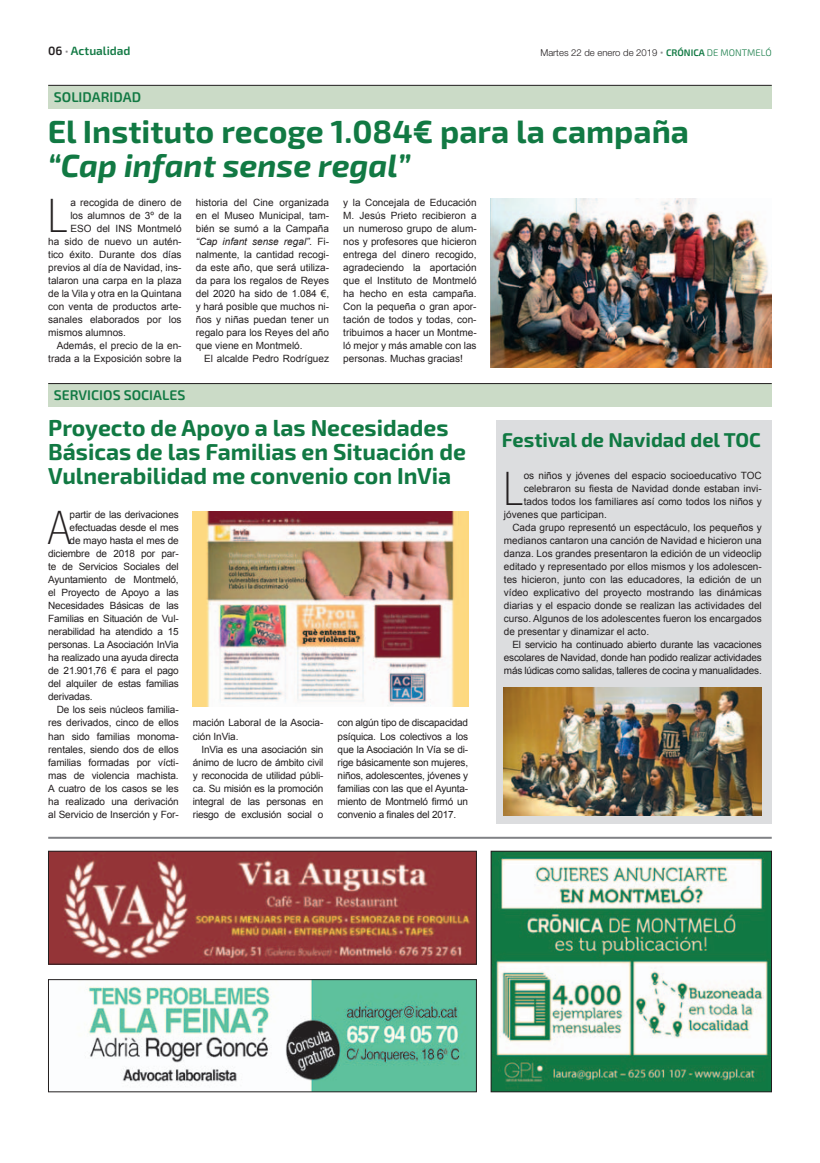
<style>
.page{position:relative;width:820px;height:1163px;background:#fff}
.page>*{position:absolute;margin:0;border:0;box-sizing:border-box;transform-origin:0 0}
.t1{font:100 condensed 46.4px "Helvetica Neue";color:#231f20}
.t2{font:700 32px "Exo 2";color:#117943}
.t3{font:italic 700 32px "Exo 2";color:#117943}
.t4{font:700 23px/24px "Exo 2";color:#117943}
.t5{font:700 20px "Exo 2";color:#117943}
.t6{font:600 14px "Exo 2";color:#117943}
.t7{font:600 12px "Exo 2";color:#117943}
.t8{font:10px/13px "Arial";color:#231f20;text-align:justify}
.t9{font:10px "Arial";letter-spacing:-.02em;color:#231f20}
.t10{font:300 9.5px "Helvetica Neue";color:#231f20}
.s1{color:#231f20}
.s2{font-weight:700;font-size:13px;color:#8d8b8e}
.s3{font-family:"Exo 2";font-weight:700;font-size:13px;color:#8d8b8e}
.s4{font-family:"Exo 2";font-weight:600;color:#117943}
.s5{font-family:"Exo 2";color:#117943}
.s6{font-style:italic}
</style>
<div class="page">
<hr style="left:48px;top:836px;width:723px;height:2px;background:#808285">
<img style="left:50px;top:852px;width:424px;height:110px">
<div style="left:48px;top:850px;width:428px;height:114px;border:1px solid #231f20"></div>
<img style="left:492px;top:852px;width:277px;height:237px">
<div style="left:490px;top:850px;width:281px;height:241px;border:1px solid #231f20"></div>
<img style="left:86px;top:981px;width:388px;height:108px">
<div style="left:48px;top:979px;width:428px;height:112px;border:1px solid #231f20"></div>
<div style="left:48px;top:85px;width:723px;height:24px;background:#cbdbc7"></div>
<hr style="left:48px;top:85px;width:723px;height:1px;background:#231f20">
<div style="left:48px;top:383px;width:723px;height:24px;background:#cbdbc7"></div>
<hr style="left:48px;top:383px;width:723px;height:1px;background:#231f20">
<img style="left:490px;top:199px;width:280px;height:169px">
<img style="left:193px;top:511px;width:275px;height:195px">
<div style="left:496px;top:420px;width:275px;height:403px;background:#dcdddf"></div>
<img style="left:503px;top:687px;width:258px;height:128px">
<p class="t7" style="left:48px;top:43px;width:84px"><span class="s1">06</span> <span class="s2">·</span> Actualidad</p>
<p class="t10" style="left:540px;top:46px;width:233px">Martes 22 de enero de 2019 <span class="s3">·</span> <span class="s4">CRÓNICA</span> <span class="s5">DE MONTMELÓ</span></p>
<h3 class="t6" style="left:54px;top:88px;width:89px">SOLIDARIDAD</h3>
<h2 class="t2" style="left:48px;top:112px;width:642px">El Instituto recoge 1.084€ para la campaña</h2>
<h2 class="t3" style="left:48px;top:146px;width:364px">“Cap infant sense regal”</h2>
<p class="t8" style="left:196px;top:196px;width:135px">historia del Cine organizada en el Museo Municipal, tam&shy;bién se sumó a la Campaña <span class="s6">“Cap infant sense regal”.</span> Fi&shy;nalmente, la cantidad recogi&shy;da este año, que será utiliza&shy;da para los regalos de Reyes del 2020 ha sido de 1.084 €, y hará posible que muchos ni&shy;ños y niñas puedan tener un regalo para los Reyes del año que viene en Montmeló.</p>
<p class="t8" style="left:204px;top:352px;width:126px">El alcalde Pedro Rodríguez</p>
<p class="t8" style="left:343px;top:196px;width:135px">y la Concejala de Educación M. Jesús Prieto recibieron a un numeroso grupo de alum&shy;nos y profesores que hicieron entrega del dinero recogido, agradeciendo la aportación que el Instituto de Montmeló ha hecho en esta campaña.<br>Con la pequeña o gran apor&shy;tación de todos y todas, con&shy;tribuimos a hacer un Montme&shy;ló mejor y más amable con las personas. Muchas gracias!</p>
<h1 class="t1" style="left:48px;top:190px;width:21px">L</h1>
<p class="t8" style="left:70px;top:196px;width:113px">a recogida de dinero de</p>
<p class="t8" style="left:70px;top:209px;width:113px">los alumnos de 3º de la</p>
<p class="t8" style="left:70px;top:222px;width:113px">ESO del INS Montmeló</p>
<p class="t8" style="left:48px;top:235px;width:135px">ha sido de nuevo un autén-</p>
<p class="t8" style="left:48px;top:248px;width:135px">tico éxito. Durante dos días</p>
<p class="t8" style="left:48px;top:261px;width:135px">previos al día de Navidad, ins-</p>
<p class="t8" style="left:48px;top:274px;width:135px">talaron una carpa en la plaza</p>
<p class="t8" style="left:48px;top:287px;width:135px">de la Vila y otra en la Quintana</p>
<p class="t8" style="left:48px;top:300px;width:135px">con venta de productos arte-</p>
<p class="t8" style="left:48px;top:313px;width:135px">sanales elaborados por los</p>
<p class="t8" style="left:48px;top:326px;width:79px">mismos alumnos.</p>
<p class="t8" style="left:57px;top:339px;width:126px">Además, el precio de la en-</p>
<p class="t8" style="left:48px;top:352px;width:135px">trada a la Exposición sobre la</p>
<h3 class="t6" style="left:54px;top:386px;width:133px">SERVICIOS SOCIALES</h3>
<h3 class="t4" style="left:48px;top:416px;width:419px">Proyecto de Apoyo a las Necesidades<br>Básicas de las Familias en Situación de<br>Vulnerabilidad me convenio con InVia</h3>
<h1 class="t1" style="left:48px;top:502px;width:24px">A</h1>
<p class="t9" style="left:70px;top:508px;width:110px">partir de las derivaciones</p>
<p class="t9" style="left:70px;top:521px;width:110px">efectuadas desde el mes</p>
<p class="t9" style="left:70px;top:534px;width:110px">de mayo hasta el mes de</p>
<p class="t9" style="left:48px;top:547px;width:132px">diciembre de 2018 por par-</p>
<p class="t9" style="left:48px;top:560px;width:132px">te de Servicios Sociales del</p>
<p class="t9" style="left:48px;top:573px;width:132px">Ayuntamiento de Montmeló,</p>
<p class="t9" style="left:48px;top:586px;width:132px">el Proyecto de Apoyo a las</p>
<p class="t9" style="left:48px;top:599px;width:132px">Necesidades Básicas de las</p>
<p class="t9" style="left:48px;top:612px;width:132px">Familias en Situación de Vul-</p>
<p class="t9" style="left:48px;top:625px;width:132px">nerabilidad ha atendido a 15</p>
<p class="t9" style="left:48px;top:638px;width:132px">personas. La Asociación InVia</p>
<p class="t9" style="left:48px;top:651px;width:132px">ha realizado una ayuda directa</p>
<p class="t9" style="left:48px;top:664px;width:132px">de 21.901,76 € para el pago</p>
<p class="t9" style="left:48px;top:677px;width:132px">del alquiler de estas familias</p>
<p class="t9" style="left:48px;top:690px;width:46px">derivadas.</p>
<p class="t8" style="left:57px;top:703px;width:123px">De los seis núcleos familia-</p>
<p class="t8" style="left:48px;top:716px;width:132px">res derivados, cinco de ellos</p>
<p class="t8" style="left:48px;top:729px;width:132px">han sido familias monoma-</p>
<p class="t8" style="left:48px;top:742px;width:132px">rentales, siendo dos de ellos</p>
<p class="t8" style="left:48px;top:755px;width:132px">familias formadas por vícti-</p>
<p class="t8" style="left:48px;top:768px;width:132px">mas de violencia machista.</p>
<p class="t8" style="left:48px;top:781px;width:132px">A cuatro de los casos se les</p>
<p class="t8" style="left:48px;top:794px;width:132px">ha realizado una derivación</p>
<p class="t8" style="left:48px;top:807px;width:132px">al Servicio de Inserción y For-</p>
<p class="t8" style="left:193px;top:716px;width:132px">mación Laboral de la Asocia&shy;ción InVia.</p>
<p class="t8" style="left:193px;top:742px;width:132px;text-indent:8px">InVia es una asociación sin ánimo de lucro de ámbito civil y reconocida de utilidad públi&shy;ca. Su misión es la promoción integral de las personas en riesgo de exclusión social o</p>
<p class="t8" style="left:337px;top:716px;width:132px">con algún tipo de discapacidad psíquica. Los colectivos a los que la Asociación In Vía se di&shy;rige básicamente son mujeres, niños, adolescentes, jóvenes y familias con las que el Ayunta&shy;miento de Montmeló firmó un convenio a finales del 2017.</p>
<h3 class="t5" style="left:501px;top:428px;width:260px">Festival de Navidad del TOC</h3>
<h1 class="t1" style="left:503px;top:463px;width:21px">L</h1>
<p class="t8" style="left:523px;top:469px;width:239px">os niños y jóvenes del espacio socioeducativo TOC</p>
<p class="t8" style="left:523px;top:482px;width:239px">celebraron su fiesta de Navidad donde estaban invi-</p>
<p class="t8" style="left:523px;top:495px;width:239px">tados todos los familiares así como todos los niños y</p>
<p class="t8" style="left:503px;top:508px;width:104px">jóvenes que participan.</p>
<p class="t8" style="left:512px;top:521px;width:251px">Cada grupo representó un espectáculo, los pequeños y</p>
<p class="t8" style="left:503px;top:534px;width:259px">medianos cantaron una canción de Navidad e hicieron una</p>
<p class="t8" style="left:503px;top:547px;width:259px">danza. Los grandes presentaron la edición de un videoclip</p>
<p class="t8" style="left:503px;top:560px;width:259px">editado y representado por ellos mismos y los adolescen-</p>
<p class="t8" style="left:503px;top:573px;width:259px">tes hicieron, junto con las educadores, la edición de un</p>
<p class="t8" style="left:503px;top:586px;width:259px">vídeo explicativo del proyecto mostrando las dinámicas</p>
<p class="t8" style="left:503px;top:599px;width:259px">diarias y el espacio donde se realizan las actividades del</p>
<p class="t8" style="left:503px;top:612px;width:259px">curso. Algunos de los adolescentes fueron los encargados</p>
<p class="t8" style="left:503px;top:625px;width:147px">de presentar y dinamizar el acto.</p>
<p class="t9" style="left:512px;top:638px;width:251px">El servicio ha continuado abierto durante las vacaciones</p>
<p class="t9" style="left:503px;top:651px;width:259px">escolares de Navidad, donde han podido realizar actividades</p>
<p class="t9" style="left:503px;top:664px;width:259px">más lúdicas como salidas, talleres de cocina y manualidades.</p>
</div>
